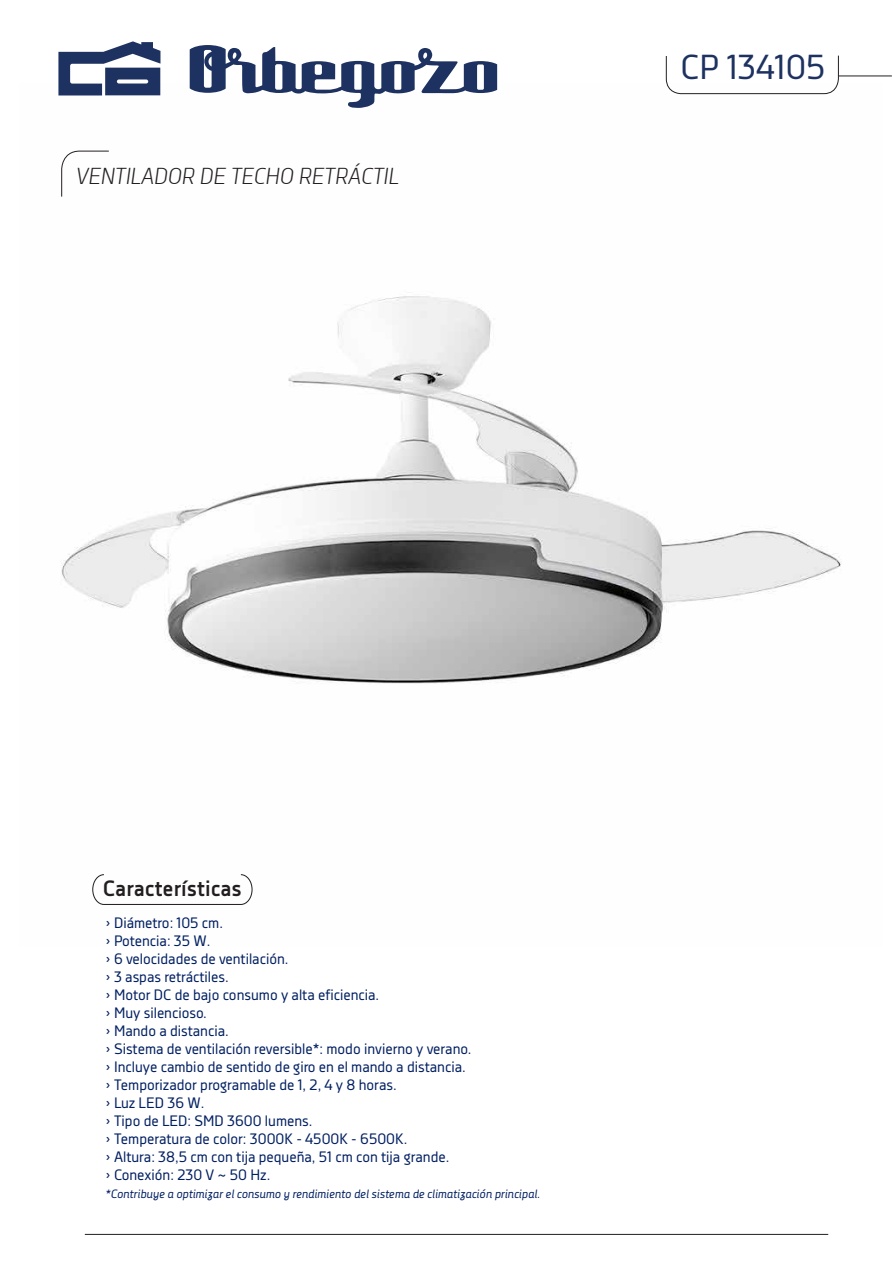
<style>
.page{position:relative;width:893px;height:1263px;background:#fff}
.page>*{position:absolute;margin:0;border:0;box-sizing:border-box;transform-origin:0 0}
.t1{font:34.5px "Decima Nova";color:#1e3261}
.t2{font:italic 300 22.5px "Decima Nova";color:#231f20}
.t3{font:700 22.05px "Decima Nova";color:#231f20}
.t4{font:15px/18px "Decima Nova";color:#001f61}
.t5{font:italic 12px "Decima Nova";color:#001f61}
</style>
<div class="page">
<img style="left:61px;top:84px;width:780px;height:600px">
<hr style="left:85px;top:1234px;width:743px;height:1px;background:#231f20">
<hr style="left:839px;top:76px;width:53px;height:1px;background:#231f20">
<svg style="left:665px;top:55px;width:174px;height:39px"></svg>
<svg style="left:61px;top:150px;width:49px;height:47px"></svg>
<svg style="left:58px;top:41px;width:439px;height:67px"></svg>
<svg style="left:92px;top:874px;width:161px;height:31px"></svg>
<h2 class="t2" style="left:76px;top:163px;width:325px">VENTILADOR DE TECHO RETRÁCTIL</h2>
<h1 class="t1" style="left:681px;top:47px;width:146px">CP 134105</h1>
<h3 class="t3" style="left:103px;top:876px;width:140px">Características</h3>
<p class="t4" style="left:106px;top:914px;width:367px">› Diámetro: 105 cm.<br>› Potencia: 35 W.<br>› 6 velocidades de ventilación.<br>› 3 aspas retráctiles.<br>› Motor DC de bajo consumo y alta eficiencia.<br>› Muy silencioso.<br>› Mando a distancia.<br>› Sistema de ventilación reversible*: modo invierno y verano. › Incluye cambio de sentido de giro en el mando a distancia. › Temporizador programable de 1, 2, 4 y 8 horas.<br>› Luz LED 36 W.<br>› Tipo de LED: SMD 3600 lumens.<br>› Temperatura de color: 3000K - 4500K - 6500K.<br>› Altura: 38,5 cm con tija pequeña, 51 cm con tija grande.<br>› Conexión: 230 V ~ 50 Hz.</p>
<p class="t5" style="left:106px;top:1187px;width:436px">*Contribuye a optimizar el consumo y rendimiento del sistema de climatización principal.</p>
</div>
